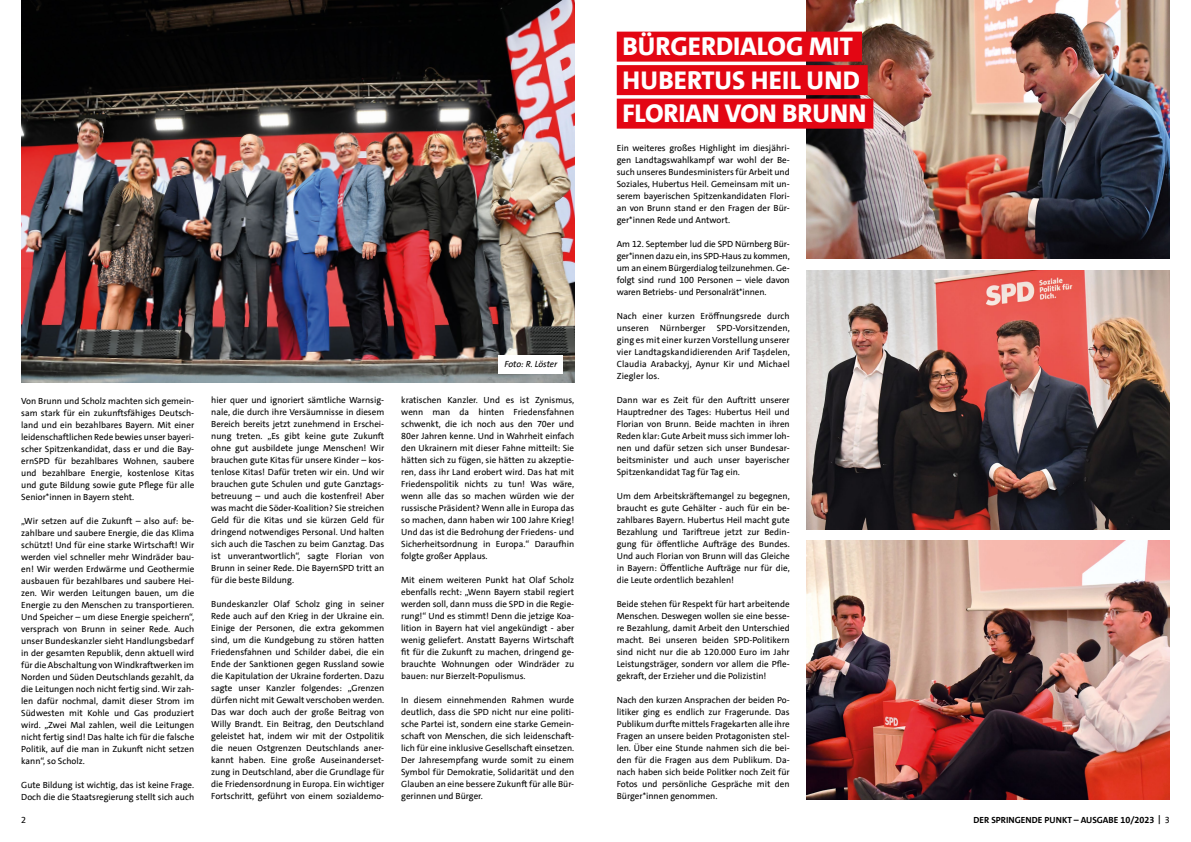
<style>
.page{position:relative;width:1191px;height:842px;background:#fff}
.page>*{position:absolute;margin:0;border:0;box-sizing:border-box;transform-origin:0 0}
.t1{font:800 26px/33.5px "SPD The Sans";color:#fff}
.t2{font:9px/12px "SPD The Sans";color:#000;text-align:justify}
.t3{font:700 9px "SPD The Sans";color:#000}
.t4{font:italic 9px "SPD The Sans";letter-spacing:-.005em;color:#000}
.s1{font-weight:400}
</style>
<div class="page">
<img style="left:21px;top:0;width:553px;height:383px">
<div style="left:499px;top:355px;width:64px;height:18px;background:#fff"></div>
<img style="left:806px;top:0;width:363px;height:259px">
<img style="left:806px;top:270px;width:363px;height:259px">
<img style="left:806px;top:540px;width:363px;height:259px">
<div style="left:617px;top:32px;width:245px;height:30px;background:#e30613"></div>
<div style="left:617px;top:65px;width:250px;height:30px;background:#e30613"></div>
<div style="left:617px;top:99px;width:256px;height:30px;background:#e30613"></div>
<p class="t2" style="left:21px;top:395px;width:174px">Von Brunn und Scholz machten sich gemein&shy;sam stark für ein zukunftsfähiges Deutsch&shy;land und ein bezahlbares Bayern. Mit einer leidenschaftlichen Rede bewies unser bayeri&shy;scher Spitzenkandidat, dass er und die Bay&shy;ernSPD für bezahlbares Wohnen, saubere und bezahlbare Energie, kostenlose Kitas und gute Bildung sowie gute Pflege für alle Senior*innen in Bayern steht.</p>
<p class="t2" style="left:21px;top:515px;width:174px">„Wir setzen auf die Zukunft – also auf: be&shy;zahlbare und saubere Energie, die das Klima schützt! Und für eine starke Wirtschaft! Wir werden viel schneller mehr Windräder bau&shy;en! Wir werden Erdwärme und Geothermie ausbauen für bezahlbares und saubere Hei&shy;zen. Wir werden Leitungen bauen, um die Energie zu den Menschen zu transportieren.<br>Und Speicher – um diese Energie speichern“, versprach von Brunn in seiner Rede. Auch unser Bundeskanzler sieht Handlungsbedarf in der gesamten Republik, denn aktuell wird für die Abschaltung von Windkraftwerken im Norden und Süden Deutschlands gezahlt, da die Leitungen noch nicht fertig sind. Wir zah&shy;len dafür nochmal, damit dieser Strom im Südwesten mit Kohle und Gas produziert wird. „Zwei Mal zahlen, weil die Leitungen nicht fertig sind! Das halte ich für die falsche Politik, auf die man in Zukunft nicht setzen kann“, so Scholz.</p>
<p class="t2" style="left:21px;top:778px;width:174px">Gute Bildung ist wichtig, das ist keine Frage.<br>Doch die die Staatsregierung stellt sich auch</p>
<p class="t2" style="left:21px;top:814px;width:6px">2</p>
<p class="t2" style="left:211px;top:394px;width:174px">hier quer und ignoriert sämtliche Warnsig&shy;nale, die durch ihre Versäumnisse in diesem Bereich bereits jetzt zunehmend in Erschei&shy;nung treten. „Es gibt keine gute Zukunft ohne gut ausbildete junge Menschen! Wir brauchen gute Kitas für unsere Kinder – kos&shy;tenlose Kitas! Dafür treten wir ein. Und wir brauchen gute Schulen und gute Ganztags&shy;betreuung – und auch die kostenfrei! Aber was macht die Söder-Koalition? Sie streichen Geld für die Kitas und sie kürzen Geld für dringend notwendiges Personal. Und halten sich auch die Taschen zu beim Ganztag. Das ist unverantwortlich“, sagte Florian von Brunn in seiner Rede. Die BayernSPD tritt an für die beste Bildung.</p>
<p class="t2" style="left:211px;top:598px;width:174px">Bundeskanzler Olaf Scholz ging in seiner Rede auch auf den Krieg in der Ukraine ein.<br>Einige der Personen, die extra gekommen sind, um die Kundgebung zu stören hatten Friedensfahnen und Schilder dabei, die ein Ende der Sanktionen gegen Russland sowie die Kapitulation der Ukraine forderten. Dazu sagte unser Kanzler folgendes: „Grenzen dürfen nicht mit Gewalt verschoben werden.<br>Das war doch auch der große Beitrag von Willy Brandt. Ein Beitrag, den Deutschland geleistet hat, indem wir mit der Ostpolitik die neuen Ostgrenzen Deutschlands aner&shy;kannt haben. Eine große Auseinanderset&shy;zung in Deutschland, aber die Grundlage für die Friedensordnung in Europa. Ein wichtiger Fortschritt, geführt von einem sozialdemo-</p>
<p class="t4" style="left:504px;top:359px;width:54px">Foto: R. Löster</p>
<p class="t2" style="left:401px;top:394px;width:174px">kratischen Kanzler. Und es ist Zynismus, wenn man da hinten Friedensfahnen schwenkt, die ich noch aus den 70er und 80er Jahren kenne. Und in Wahrheit einfach den Ukrainern mit dieser Fahne mitteilt: Sie hätten sich zu fügen, sie hätten zu akzeptie&shy;ren, dass ihr Land erobert wird. Das hat mit Friedenspolitik nichts zu tun! Was wäre, wenn alle das so machen würden wie der russische Präsident? Wenn alle in Europa das so machen, dann haben wir 100 Jahre Krieg!<br>Und das ist die Bedrohung der Friedens- und Sicherheitsordnung in Europa.“ Daraufhin folgte großer Applaus.</p>
<p class="t2" style="left:401px;top:574px;width:174px">Mit einem weiteren Punkt hat Olaf Scholz ebenfalls recht: „Wenn Bayern stabil regiert werden soll, dann muss die SPD in die Regie&shy;rung!“ Und es stimmt! Denn die jetzige Koa&shy;lition in Bayern hat viel angekündigt - aber wenig geliefert. Anstatt Bayerns Wirtschaft fit für die Zukunft zu machen, dringend ge&shy;brauchte Wohnungen oder Windräder zu bauen: nur Bierzelt-Populismus.</p>
<p class="t2" style="left:401px;top:694px;width:174px">In diesem einnehmenden Rahmen wurde deutlich, dass die SPD nicht nur eine politi&shy;sche Partei ist, sondern eine starke Gemein&shy;schaft von Menschen, die sich leidenschaft&shy;lich für eine inklusive Gesellschaft einsetzen.<br>Der Jahresempfang wurde somit zu einem Symbol für Demokratie, Solidarität und den Glauben an eine bessere Zukunft für alle Bür&shy;gerinnen und Bürger.</p>
<h1 class="t1" style="left:622px;top:30px;width:245px">BÜRGERDIALOG MIT<br>HUBERTUS HEIL UND<br>FLORIAN VON BRUNN</h1>
<p class="t2" style="left:617px;top:142px;width:174px">Ein weiteres großes Highlight im diesjähri&shy;gen Landtagswahlkampf war wohl der Be&shy;such unseres Bundesministers für Arbeit und Soziales, Hubertus Heil. Gemeinsam mit un&shy;serem bayerischen Spitzenkandidaten Flori&shy;an von Brunn stand er den Fragen der Bür&shy;ger*innen Rede und Antwort.</p>
<p class="t2" style="left:617px;top:238px;width:174px">Am 12. September lud die SPD Nürnberg Bür&shy;ger*innen dazu ein, ins SPD-Haus zu kommen, um an einem Bürgerdialog teilzunehmen. Ge&shy;folgt sind rund 100 Personen – viele davon waren Betriebs- und Personalrät*innen.</p>
<p class="t2" style="left:617px;top:310px;width:174px">Nach einer kurzen Eröffnungsrede durch unseren Nürnberger SPD-Vorsitzenden, ging es mit einer kurzen Vorstellung unserer vier Landtagskandidierenden Arif Tașdelen, Claudia Arabackyj, Aynur Kir und Michael Ziegler los.</p>
<p class="t2" style="left:617px;top:394px;width:174px">Dann war es Zeit für den Auftritt unserer Hauptredner des Tages: Hubertus Heil und Florian von Brunn. Beide machten in ihren Reden klar: Gute Arbeit muss sich immer loh&shy;nen und dafür setzen sich unser Bundesar&shy;beitsminister und auch unser bayerischer Spitzenkandidat Tag für Tag ein.</p>
<p class="t2" style="left:617px;top:490px;width:174px">Um dem Arbeitskräftemangel zu begegnen, braucht es gute Gehälter - auch für ein be&shy;zahlbares Bayern. Hubertus Heil macht gute Bezahlung und Tariftreue jetzt zur Bedin&shy;gung für öffentliche Aufträge des Bundes.<br>Und auch Florian von Brunn will das Gleiche in Bayern: Öffentliche Aufträge nur für die, die Leute ordentlich bezahlen!</p>
<p class="t2" style="left:617px;top:598px;width:174px">Beide stehen für Respekt für hart arbeitende Menschen. Deswegen wollen sie eine besse&shy;re Bezahlung, damit Arbeit den Unterschied macht. Bei unseren beiden SPD-Politikern sind nicht nur die ab 120.000 Euro im Jahr Leistungsträger, sondern vor allem die Pfle&shy;gekraft, der Erzieher und die Polizistin!</p>
<p class="t2" style="left:617px;top:694px;width:174px">Nach den kurzen Ansprachen der beiden Po&shy;litiker ging es endlich zur Fragerunde. Das Publikum durfte mittels Fragekarten alle ihre Fragen an unsere beiden Protagonisten stel&shy;len. Über eine Stunde nahmen sich die bei&shy;den für die Fragen aus dem Publikum. Da&shy;nach haben sich beide Politker noch Zeit für Fotos und persönliche Gespräche mit den Bürger*innen genommen.</p>
<p class="t3" style="left:973px;top:814px;width:198px">DER SPRINGENDE PUNKT – AUSGABE 10/2023 | <span class="s1">3</span></p>
</div>
